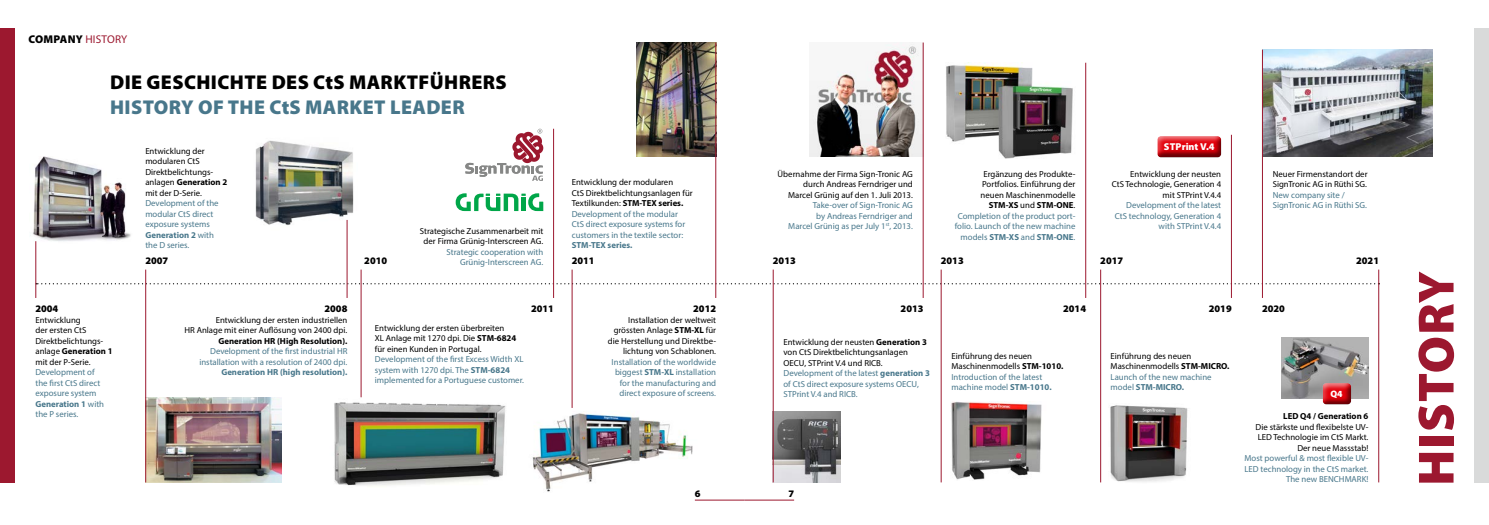
<style>
.page{position:relative;width:1489px;height:525px;background:#fff}
.page>*{position:absolute;margin:0;border:0;box-sizing:border-box;transform-origin:0 0}
.t1{font:900 51.25px "Myriad Pro";letter-spacing:.02em;color:#9c182f}
.t2{font:900 20px "Myriad Pro";letter-spacing:.02em;color:#000}
.t3{font:900 20px "Myriad Pro";letter-spacing:.02em;color:#48778b}
.t4{font:900 11.25px "Myriad Pro";letter-spacing:.01em;color:#000}
.t5{font:900 10px "Myriad Pro";color:#000}
.t6{font:900 10px "Myriad Pro";color:#fff}
.t7{font:900 9.38px "Myriad Pro";color:#fff}
.t8{font:8.75px/10.5px "Myriad Pro";color:#000}
.t9{font:8.75px/10.5px "Myriad Pro";color:#48778b}
.t10{font:700 8.75px "Myriad Pro";color:#000}
.t11{font:700 8.75px "Myriad Pro";color:#48778b}
.s1{font-weight:400;color:#9c182f}
.s2{font-weight:700}
.s3{color:#48778b}
.s4{font-weight:700;color:#48778b}
.s5{color:#000}
.s6{font-weight:700;color:#000}
</style>
<div class="page">
<svg style="left:36px;top:283px;width:1340px;height:1px"></svg>
<img style="left:951px;top:401px;width:91px;height:79px">
<img style="left:946px;top:63px;width:127px;height:96px">
<img style="left:1110px;top:405px;width:78px;height:77px">
<img style="left:1262px;top:50px;width:169px;height:106px">
<img style="left:773px;top:411px;width:67px;height:71px">
<img style="left:334px;top:402px;width:172px;height:84px">
<img style="left:33px;top:156px;width:98px;height:87px">
<img style="left:146px;top:397px;width:136px;height:85px">
<div style="left:0;top:28px;width:14px;height:454px;background:#9c182f"></div>
<div style="left:1474px;top:28px;width:14px;height:454px;background:#d9dada"></div>
<hr style="left:35px;top:241px;width:1px;height:57px;background:#9c182f">
<hr style="left:553px;top:129px;width:1px;height:169px;background:#9c182f">
<hr style="left:145px;top:269px;width:1px;height:213px;background:#9c182f">
<hr style="left:940px;top:269px;width:1px;height:213px;background:#9c182f">
<hr style="left:1085px;top:63px;width:1px;height:235px;background:#9c182f">
<hr style="left:361px;top:269px;width:1px;height:128px;background:#9c182f">
<img style="left:255px;top:140px;width:99px;height:91px">
<img style="left:809px;top:43px;width:113px;height:113px">
<hr style="left:922px;top:43px;width:1px;height:255px;background:#9c182f">
<hr style="left:1100px;top:269px;width:1px;height:213px;background:#9c182f">
<svg style="left:455px;top:193px;width:88px;height:18px"></svg>
<svg style="left:465px;top:129px;width:78px;height:52px"></svg>
<img style="left:532px;top:403px;width:161px;height:89px">
<hr style="left:571px;top:269px;width:1px;height:138px;background:#9c182f">
<hr style="left:772px;top:269px;width:1px;height:213px;background:#9c182f">
<hr style="left:1230px;top:135px;width:1px;height:163px;background:#9c182f">
<hr style="left:1261px;top:50px;width:1px;height:248px;background:#9c182f">
<img style="left:636px;top:43px;width:79px;height:113px">
<hr style="left:715px;top:43px;width:1px;height:255px;background:#9c182f">
<hr style="left:347px;top:220px;width:1px;height:78px;background:#9c182f">
<img style="left:1281px;top:337px;width:87px;height:61px">
<div style="left:1321px;top:381px;width:35px;height:24px;background:#000;opacity:.55"></div>
<hr style="left:1378px;top:269px;width:1px;height:213px;background:#9c182f">
<div style="left:1156px;top:134px;width:73px;height:23px;background:#000;opacity:.55"></div>
<hr style="left:694px;top:499px;width:50px;height:1px;background:#9c182f">
<hr style="left:744px;top:499px;width:50px;height:1px;background:#9c182f">
<p class="t4" style="left:28px;top:31px;width:100px">COMPANY <span class="s1">HISTORY</span></p>
<h2 class="t2" style="left:110px;top:69px;width:398px">DIE GESCHICHTE DES CtS MARKTFÜHRERS</h2>
<h2 class="t3" style="left:110px;top:93px;width:356px">HISTORY OF THE CtS MARKET LEADER</h2>
<p class="t8" style="left:145px;top:145px;width:83px">Entwicklung der modularen CtS<br>Direktbelichtungs&shy;anlagen <span class="s2">Generation 2 </span>mit der D-Serie.</p>
<p class="t9" style="left:145px;top:198px;width:75px">Development of the modular CtS direct exposure systems<br><span class="s2">Generation 2</span> with the D series.</p>
<p class="t5" style="left:145px;top:254px;width:24px">2007</p>
<p class="t6" style="left:1163px;top:140px;width:52px">STPrint V.4</p>
<p class="t8" style="left:777px;top:168px;width:137px;text-align:right">Übernahme der Firma Sign-Tronic AG durch Andreas Ferndriger und<br>Marcel Grünig auf den 1. Juli 2013.</p>
<p class="t9" style="left:788px;top:200px;width:126px;text-align:right">Take-over of Sign-Tronic AG<br>by Andreas Ferndriger and<br>Marcel Grünig as per July 1<sup>st</sup>, 2013.</p>
<p class="t8" style="left:1111px;top:168px;width:111px;text-align:right">Entwicklung der neusten<br>CtS Technologie, Generation 4 mit STPrint V.4.4</p>
<p class="t9" style="left:1114px;top:200px;width:108px;text-align:right">Development of the latest<br>CtS technology, Generation 4 with STPrint V.4.4</p>
<p class="t8" style="left:954px;top:168px;width:122px;text-align:right">Ergänzung des Produkte-<br>Portfolios. Einführung der<br>neuen Maschinenmodelle<br><span class="s2">STM-XS</span> und <span class="s2">STM-ONE</span>.<br><span class="s3">Completion of the product port&shy;folio. Launch of the new machine models</span> <span class="s4">STM-XS</span> <span class="s3">and</span> <span class="s4">STM-ONE</span><span class="s3">.</span></p>
<p class="t9" style="left:571px;top:177px;width:122px"><span class="s5">Entwicklung der modularen<br>CtS Direktbelichtungsanlagen für<br>Textilkunden:</span> <span class="s6">STM-TEX series.<br></span>Development of the modular<br>CtS direct exposure systems for customers in the textile sector:</p>
<p class="t11" style="left:571px;top:239px;width:62px">STM-TEX series.</p>
<p class="t8" style="left:420px;top:225px;width:125px;text-align:center">Strategische Zusammenarbeit mit der Firma Grünig-Interscreen AG.</p>
<p class="t9" style="left:446px;top:246px;width:98px;text-align:right">Strategic cooperation with<br>Grünig-Interscreen AG.</p>
<p class="t5" style="left:364px;top:254px;width:24px">2010</p>
<p class="t5" style="left:571px;top:254px;width:24px">2011</p>
<p class="t5" style="left:772px;top:254px;width:24px">2013</p>
<p class="t5" style="left:940px;top:254px;width:24px">2013</p>
<p class="t5" style="left:1100px;top:254px;width:24px">2017</p>
<p class="t8" style="left:1272px;top:168px;width:96px">Neuer Firmenstandort der<br>SignTronic AG in Rüthi SG.</p>
<p class="t9" style="left:1272px;top:189px;width:96px">New company site /<br>SignTronic AG in Rüthi SG.</p>
<p class="t5" style="left:1355px;top:254px;width:24px">2021</p>
<p class="t5" style="left:35px;top:302px;width:24px">2004</p>
<p class="t8" style="left:35px;top:314px;width:79px">Entwicklung<br>der ersten CtS<br>Direktbelichtungs&shy;anlage <span class="s2">Generation 1 </span>mit der P-Serie.</p>
<p class="t9" style="left:35px;top:366px;width:70px">Development of the first CtS direct exposure system<br><span class="s2">Generation 1</span> with the P series.</p>
<p class="t5" style="left:324px;top:302px;width:24px">2008</p>
<p class="t8" style="left:184px;top:314px;width:164px;text-align:right">Entwicklung der ersten industriellen<br>HR Anlage mit einer Auflösung von 2400 dpi.</p>
<p class="t10" style="left:218px;top:335px;width:130px">Generation HR (High Resolution).</p>
<p class="t9" style="left:199px;top:345px;width:149px;text-align:right">Development of the first industrial HR installation with a resolution of 2400 dpi.</p>
<p class="t11" style="left:221px;top:366px;width:128px">Generation HR (high resolution).</p>
<p class="t5" style="left:531px;top:302px;width:24px">2011</p>
<p class="t5" style="left:900px;top:302px;width:24px">2013</p>
<p class="t5" style="left:1208px;top:302px;width:24px">2019</p>
<p class="t5" style="left:1261px;top:302px;width:24px">2020</p>
<p class="t5" style="left:693px;top:302px;width:24px">2012</p>
<p class="t8" style="left:608px;top:314px;width:110px;text-align:right">Installation der weltweit grössten Anlage <span class="s2">STM-XL</span> für die Herstellung und Direktbe&shy;lichtung von Schablonen.</p>
<p class="t9" style="left:611px;top:356px;width:106px;text-align:right">Installation of the worldwide biggest <span class="s2">STM-XL</span> installation for the manufacturing and direct exposure of screens.</p>
<p class="t5" style="left:1063px;top:302px;width:24px">2014</p>
<p class="t8" style="left:375px;top:322px;width:143px">Entwicklung der ersten überbreiten<br>XL Anlage mit 1270 dpi. Die <span class="s2">STM-6824 </span>für einen Kunden in Portugal.</p>
<p class="t9" style="left:375px;top:353px;width:150px">Development of the first Excess Width XL system with 1270 dpi. The <span class="s2">STM-6824 </span>implemented for a Portuguese customer.</p>
<p class="t8" style="left:783px;top:336px;width:148px">Entwicklung der neusten <span class="s2">Generation 3 </span>von CtS Direktbelichtungsanlagen<br>OECU, STPrint V.4 und RICB.<br><span class="s3">Development of the latest</span> <span class="s4">generation 3 </span><span class="s3">of CtS direct exposure systems OECU,<br>STPrint V.4 and RICB.</span></p>
<p class="t8" style="left:1110px;top:350px;width:120px">Einführung des neuen<br>Maschinenmodells <span class="s2">STM-MICRO.<br></span><span class="s3">Launch of the new machine model</span> <span class="s4">STM-MICRO.</span></p>
<p class="t9" style="left:951px;top:350px;width:113px"><span class="s5">Einführung des neuen<br>Maschinenmodells</span> <span class="s6">STM-1010.<br></span>Introduction of the latest machine model <span class="s2">STM-1010.</span></p>
<p class="t7" style="left:1330px;top:387px;width:14px">Q4</p>
<p class="t5" style="left:694px;top:486px;width:7px">6</p>
<p class="t5" style="left:788px;top:486px;width:7px">7</p>
<p class="t10" style="left:1283px;top:410px;width:87px">LED Q4 / Generation 6</p>
<p class="t8" style="left:1255px;top:421px;width:114px;text-align:right">Die stärkste und flexibelste UV-<br>LED Technologie im CtS Markt.<br>Der neue Massstab!</p>
<p class="t9" style="left:1244px;top:453px;width:125px;text-align:right">Most powerful &amp; most flexible UV-<br>LED technology in the CtS market.<br>The new BENCHMARK!</p>
<h1 class="t1" style="left:1401px;top:485px;width:216px;rotate:-90deg">HISTORY</h1>
</div>
